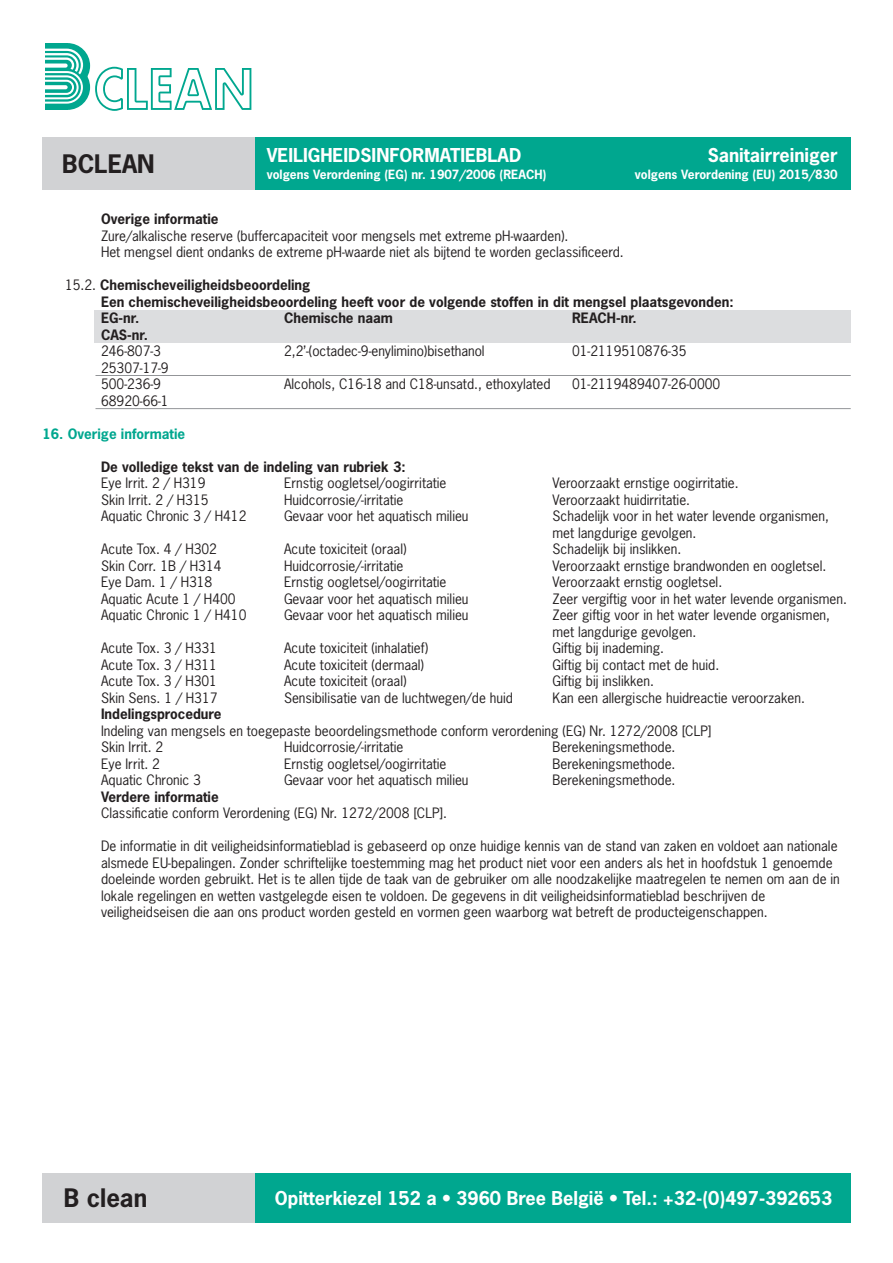
<style>
.page{position:relative;width:893px;height:1263px;background:#fff}
.page>*{position:absolute;margin:0;border:0;box-sizing:border-box;transform-origin:0 0}
.t1{font:700 24px "News Gothic Std";color:#231f20}
.t2{font:700 18px "News Gothic Std";color:#fff}
.t3{font:13.5px/16.5px "News Gothic Std";color:#231f20}
.t4{font:700 13.5px/16.5px "News Gothic Std";color:#231f20}
.t5{font:700 13.5px "News Gothic Std";color:#00a78f}
.t6{font:700 12px "News Gothic Std";color:#fff}
.s1{font-weight:400}
</style>
<div class="page">
<svg style="left:45px;top:43px;width:206px;height:68px"></svg>
<div style="left:43px;top:137px;width:212px;height:53px;background:#d1d2d4"></div>
<div style="left:255px;top:137px;width:595px;height:53px;background:#00a78f"></div>
<div style="left:94px;top:310px;width:757px;height:33px;background:#dcdddf"></div>
<hr style="left:96px;top:408px;width:755px;height:1px;background:#939598">
<hr style="left:96px;top:375px;width:755px;height:1px;background:#939598">
<div style="left:43px;top:1173px;width:212px;height:49px;background:#d1d2d4"></div>
<div style="left:255px;top:1173px;width:595px;height:49px;background:#00a78f"></div>
<h1 class="t1" style="left:62px;top:148px;width:94px">BCLEAN</h1>
<h2 class="t2" style="left:267px;top:143px;width:256px">VEILIGHEIDSINFORMATIEBLAD</h2>
<h2 class="t2" style="left:708px;top:143px;width:132px">Sanitairreiniger</h2>
<p class="t6" style="left:267px;top:167px;width:281px">volgens Verordening (EG) nr. 1907/2006 (REACH)</p>
<p class="t6" style="left:635px;top:167px;width:204px">volgens Verordening (EU) 2015/830</p>
<p class="t4" style="left:101px;top:210px;width:119px">Overige informatie</p>
<p class="t3" style="left:101px;top:227px;width:524px">Zure/alkalische reserve (buffercapaciteit voor mengsels met extreme pH-waarden).<br>Het mengsel dient ondanks de extreme pH-waarde niet als bijtend te worden geclassificeerd.</p>
<p class="t4" style="left:101px;top:276px;width:634px;text-indent:-36px"><span class="s1">15.2.</span> Chemischeveiligheidsbeoordeling<br>Een chemischeveiligheidsbeoordeling heeft voor de volgende stoffen in dit mengsel plaatsgevonden:<br>EG-nr.</p>
<p class="t4" style="left:284px;top:309px;width:110px">Chemische naam</p>
<p class="t4" style="left:572px;top:309px;width:66px">REACH-nr.</p>
<p class="t4" style="left:101px;top:326px;width:48px">CAS-nr.</p>
<p class="t3" style="left:101px;top:343px;width:61px">246-807-3</p>
<p class="t3" style="left:284px;top:343px;width:202px">2,2’-(octadec-9-enylimino)bisethanol</p>
<p class="t3" style="left:572px;top:343px;width:116px">01-2119510876-35</p>
<p class="t3" style="left:101px;top:359px;width:69px">25307-17-9<br>500-236-9</p>
<p class="t3" style="left:284px;top:376px;width:268px">Alcohols, C16-18 and C18-unsatd., ethoxylated</p>
<p class="t3" style="left:572px;top:376px;width:150px">01-2119489407-26-0000</p>
<p class="t3" style="left:101px;top:392px;width:69px">68920-66-1</p>
<p class="t5" style="left:43px;top:424px;width:144px">16. Overige informatie</p>
<p class="t4" style="left:101px;top:458px;width:306px">De volledige tekst van de indeling van rubriek 3:</p>
<p class="t3" style="left:101px;top:475px;width:106px">Eye Irrit. 2 / H319</p>
<p class="t3" style="left:284px;top:475px;width:164px">Ernstig oogletsel/oogirritatie</p>
<p class="t3" style="left:553px;top:475px;width:188px">Veroorzaakt ernstige oogirritatie.</p>
<p class="t3" style="left:101px;top:491px;width:109px">Skin Irrit. 2 / H315</p>
<p class="t3" style="left:284px;top:491px;width:121px">Huidcorrosie/-irritatie</p>
<p class="t3" style="left:553px;top:491px;width:139px">Veroorzaakt huidirritatie.</p>
<p class="t3" style="left:101px;top:508px;width:147px">Aquatic Chronic 3 / H412</p>
<p class="t3" style="left:284px;top:508px;width:186px">Gevaar voor het aquatisch milieu</p>
<p class="t3" style="left:553px;top:508px;width:278px">Schadelijk voor in het water levende organismen, met langdurige gevolgen.</p>
<p class="t3" style="left:101px;top:541px;width:118px">Acute Tox. 4 / H302</p>
<p class="t3" style="left:284px;top:541px;width:124px">Acute toxiciteit (oraal)</p>
<p class="t3" style="left:553px;top:541px;width:130px">Schadelijk bij inslikken.</p>
<p class="t3" style="left:101px;top:557px;width:122px">Skin Corr. 1B / H314</p>
<p class="t3" style="left:284px;top:557px;width:121px">Huidcorrosie/-irritatie</p>
<p class="t3" style="left:553px;top:557px;width:275px">Veroorzaakt ernstige brandwonden en oogletsel.</p>
<p class="t3" style="left:101px;top:574px;width:113px">Eye Dam. 1 / H318</p>
<p class="t3" style="left:284px;top:574px;width:164px">Ernstig oogletsel/oogirritatie</p>
<p class="t3" style="left:553px;top:574px;width:171px">Veroorzaakt ernstig oogletsel.</p>
<p class="t3" style="left:101px;top:590px;width:136px">Aquatic Acute 1 / H400</p>
<p class="t3" style="left:284px;top:590px;width:186px">Gevaar voor het aquatisch milieu</p>
<p class="t3" style="left:553px;top:590px;width:296px">Zeer vergiftig voor in het water levende organismen.</p>
<p class="t3" style="left:101px;top:607px;width:147px">Aquatic Chronic 1 / H410</p>
<p class="t3" style="left:284px;top:607px;width:186px">Gevaar voor het aquatisch milieu</p>
<p class="t3" style="left:553px;top:607px;width:279px">Zeer giftig voor in het water levende organismen, met langdurige gevolgen.</p>
<p class="t3" style="left:101px;top:639px;width:118px">Acute Tox. 3 / H331</p>
<p class="t3" style="left:284px;top:639px;width:146px">Acute toxiciteit (inhalatief)</p>
<p class="t3" style="left:553px;top:639px;width:113px">Giftig bij inademing.</p>
<p class="t3" style="left:101px;top:656px;width:118px">Acute Tox. 3 / H311</p>
<p class="t3" style="left:284px;top:656px;width:142px">Acute toxiciteit (dermaal)</p>
<p class="t3" style="left:553px;top:656px;width:168px">Giftig bij contact met de huid.</p>
<p class="t3" style="left:101px;top:672px;width:118px">Acute Tox. 3 / H301</p>
<p class="t3" style="left:284px;top:672px;width:124px">Acute toxiciteit (oraal)</p>
<p class="t3" style="left:553px;top:672px;width:103px">Giftig bij inslikken.</p>
<p class="t3" style="left:101px;top:689px;width:118px">Skin Sens. 1 / H317</p>
<p class="t3" style="left:284px;top:689px;width:230px">Sensibilisatie van de luchtwegen/de huid</p>
<p class="t3" style="left:553px;top:689px;width:254px">Kan een allergische huidreactie veroorzaken.</p>
<p class="t4" style="left:101px;top:705px;width:122px">Indelingsprocedure</p>
<p class="t3" style="left:101px;top:722px;width:612px">Indeling van mengsels en toegepaste beoordelingsmethode conform verordening (EG) Nr. 1272/2008 [CLP]<br>Skin Irrit. 2</p>
<p class="t3" style="left:284px;top:738px;width:121px">Huidcorrosie/-irritatie</p>
<p class="t3" style="left:553px;top:738px;width:124px">Berekeningsmethode.</p>
<p class="t3" style="left:101px;top:755px;width:61px">Eye Irrit. 2</p>
<p class="t3" style="left:284px;top:755px;width:164px">Ernstig oogletsel/oogirritatie</p>
<p class="t3" style="left:553px;top:755px;width:124px">Berekeningsmethode.</p>
<p class="t3" style="left:101px;top:771px;width:102px">Aquatic Chronic 3</p>
<p class="t3" style="left:284px;top:771px;width:186px">Gevaar voor het aquatisch milieu</p>
<p class="t3" style="left:553px;top:771px;width:124px">Berekeningsmethode.</p>
<p class="t4" style="left:101px;top:788px;width:119px">Verdere informatie</p>
<p class="t3" style="left:101px;top:804px;width:348px">Classificatie conform Verordening (EG) Nr. 1272/2008 [CLP].</p>
<p class="t3" style="left:101px;top:837px;width:740px">De informatie in dit veiligheidsinformatieblad is gebaseerd op onze huidige kennis van de stand van zaken en voldoet aan nationale alsmede EU-bepalingen. Zonder schriftelijke toestemming mag het product niet voor een anders als het in hoofdstuk 1 genoemde doeleinde worden gebruikt. Het is te allen tijde de taak van de gebruiker om alle noodzakelijke maatregelen te nemen om aan de in lokale regelingen en wetten vastgelegde eisen te voldoen. De gegevens in dit veiligheidsinformatieblad beschrijven de veiligheidseisen die aan ons product worden gesteld en vormen geen waarborg wat betreft de producteigenschappen.</p>
<h1 class="t1" style="left:64px;top:1182px;width:85px">B clean</h1>
<h2 class="t2" style="left:275px;top:1186px;width:559px">Opitterkiezel 152 a • 3960 Bree België • Tel.: +32-(0)497-392653</h2>
</div>
